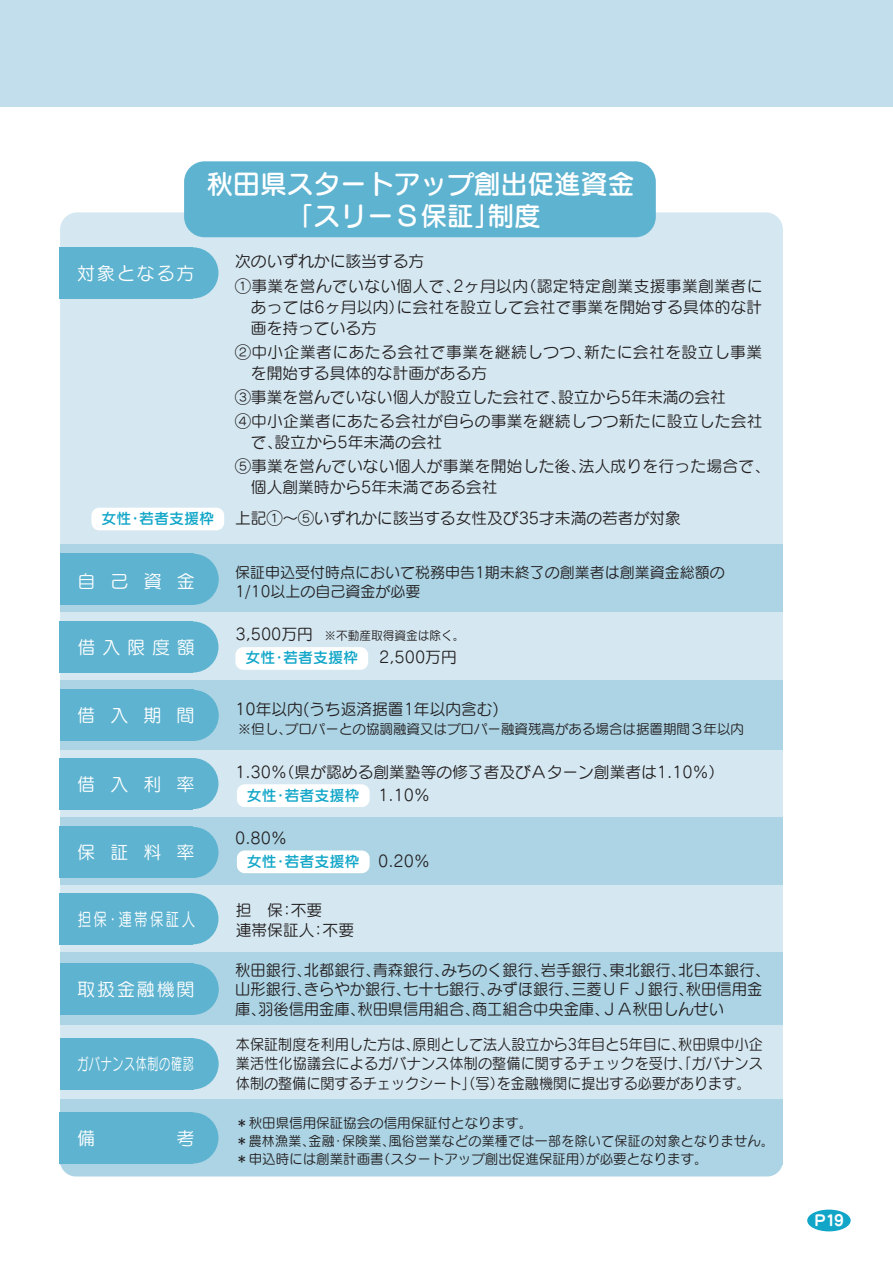
<style>
.page{position:relative;width:893px;height:1263px;background:#fff}
.page>*{position:absolute;margin:0;border:0;box-sizing:border-box;transform-origin:0 0}
.t1{font:26.7px/31.5px "Seurat Pro DB";color:#fff;text-align:center}
.t2{font:18px "Seurat Pro M";letter-spacing:.38em;color:#fff}
.t3{font:18px "Seurat Pro M";letter-spacing:.38em;color:#fff;scale:.75 1}
.t4{font:16.5px "Seurat Pro M";letter-spacing:.06em;color:#fff;scale:.67 1}
.t5{font:15.75px/19.5px "Seurat Pro M";color:#231f20}
.t6{font:15.75px/21px "Seurat Pro M";letter-spacing:.03em;color:#231f20}
.t7{font:15.75px/25.5px "Seurat Pro M";letter-spacing:.025em;color:#231f20}
.t8{font:15px/19.5px "Seurat Pro M";color:#231f20;text-align:justify;scale:.94 1}
.t9{font:15px/19.5px "Seurat Pro M";color:#231f20}
.t10{font:15px "Seurat Pro DB";color:#11a6c8}
.t11{font:15px "Seurat Pro B";color:#fff}
.t12{font:13.5px/18px "Seurat Pro M";color:#231f20}
.t13{font:12px "Seurat Pro M";color:#231f20}
.s1{font-size:15.75px}
</style>
<div class="page">
<div style="left:0;top:0;width:893px;height:106px;background:#c2deec"></div>
<div style="left:60px;top:212px;width:723px;height:962px;background:#d5e8f1;border-radius:17px"></div>
<div style="left:60px;top:681px;width:723px;height:69px;background:#acd4e5"></div>
<div style="left:60px;top:545px;width:723px;height:67px;background:#acd4e5"></div>
<div style="left:60px;top:818px;width:723px;height:67px;background:#acd4e5"></div>
<div style="left:60px;top:952px;width:723px;height:73px;background:#acd4e5"></div>
<div style="left:60px;top:1099px;width:723px;height:77px;background:#acd4e5;border-radius:16px"></div>
<div style="left:60px;top:247px;width:133px;height:51px;background:#5db3d0"></div>
<div style="left:167px;top:247px;width:51px;height:51px;background:#5db3d0;border-radius:50%"></div>
<div style="left:60px;top:690px;width:133px;height:51px;background:#5db3d0"></div>
<div style="left:168px;top:690px;width:51px;height:51px;background:#5db3d0;border-radius:50%"></div>
<div style="left:60px;top:758px;width:133px;height:51px;background:#5db3d0"></div>
<div style="left:167px;top:758px;width:51px;height:51px;background:#5db3d0;border-radius:50%"></div>
<div style="left:60px;top:554px;width:133px;height:51px;background:#5db3d0"></div>
<div style="left:168px;top:554px;width:51px;height:51px;background:#5db3d0;border-radius:50%"></div>
<div style="left:60px;top:621px;width:133px;height:51px;background:#5db3d0"></div>
<div style="left:167px;top:621px;width:51px;height:51px;background:#5db3d0;border-radius:50%"></div>
<div style="left:60px;top:827px;width:133px;height:51px;background:#5db3d0"></div>
<div style="left:167px;top:827px;width:51px;height:51px;background:#5db3d0;border-radius:50%"></div>
<div style="left:60px;top:893px;width:133px;height:51px;background:#5db3d0"></div>
<div style="left:167px;top:893px;width:51px;height:51px;background:#5db3d0;border-radius:50%"></div>
<div style="left:60px;top:964px;width:133px;height:51px;background:#5db3d0"></div>
<div style="left:168px;top:964px;width:51px;height:51px;background:#5db3d0;border-radius:50%"></div>
<div style="left:60px;top:1038px;width:133px;height:51px;background:#5db3d0"></div>
<div style="left:168px;top:1038px;width:51px;height:51px;background:#5db3d0;border-radius:50%"></div>
<div style="left:60px;top:1112px;width:133px;height:51px;background:#5db3d0"></div>
<div style="left:167px;top:1112px;width:51px;height:51px;background:#5db3d0;border-radius:50%"></div>
<div style="left:184px;top:161px;width:472px;height:76px;background:#5db3d0;border-radius:20px"></div>
<div style="left:235px;top:647px;width:133px;height:23px;background:#fff;border-radius:8px"></div>
<div style="left:91px;top:508px;width:133px;height:22px;background:#fff;border-radius:8px"></div>
<div style="left:237px;top:850px;width:133px;height:23px;background:#fff;border-radius:8px"></div>
<div style="left:237px;top:784px;width:133px;height:23px;background:#fff;border-radius:8px"></div>
<div style="left:807px;top:1209px;width:44px;height:22px;background:#11a6c8;border-radius:50%"></div>
<p class="t2" style="left:77px;top:261px;width:119px">対象となる方</p>
<h1 class="t1" style="left:207px;top:167px;width:429px">秋田県スタートアップ創出促進資金「スリーＳ保証」制度</h1>
<p class="t7" style="left:235px;top:248px;width:529px">次のいずれかに該当する方<br>①事業を営んでいない個人で、2ヶ月以内（認定特定創業支援事業創業者に</p>
<p class="t5" style="left:251px;top:296px;width:513px;line-height:21px">あっては6ヶ月以内）に会社を設立して会社で事業を開始する具体的な計画を持っている方</p>
<p class="t6" style="left:251px;top:341px;width:513px;text-indent:-16px">②中小企業者にあたる会社で事業を継続しつつ、新たに会社を設立し事業を開始する具体的な計画がある方</p>
<p class="t5" style="left:235px;top:385px;width:529px;line-height:24px">③事業を営んでいない個人が設立した会社で、設立から5年未満の会社<br>④中小企業者にあたる会社が自らの事業を継続しつつ新たに設立した会社</p>
<p class="t5" style="left:235px;top:430px;width:536px;line-height:24px;text-indent:16px">で、設立から5年未満の会社<br>⑤事業を営んでいない個人が事業を開始した後、法人成りを行った場合で、</p>
<p class="t5" style="left:251px;top:477px;width:248px">個人創業時から5年未満である会社</p>
<p class="t10" style="left:102px;top:508px;width:114px">女性・若者支援枠</p>
<p class="t2" style="left:78px;top:570px;width:119px">自己資金</p>
<p class="t2" style="left:78px;top:635px;width:119px">借入限度額</p>
<p class="t2" style="left:77px;top:703px;width:119px">借入期間</p>
<p class="t2" style="left:77px;top:773px;width:119px">借入利率</p>
<p class="t2" style="left:77px;top:840px;width:119px">保証料率</p>
<p class="t3" style="left:78px;top:908px;width:158px">担保・連帯保証人</p>
<p class="t2" style="left:77px;top:977px;width:119px">取扱金融機関</p>
<p class="t4" style="left:77px;top:1053px;width:175px">ガバナンス体制の確認</p>
<p class="t2" style="left:77px;top:1126px;width:19px">備</p>
<p class="t2" style="left:177px;top:1126px;width:19px">考</p>
<p class="t5" style="left:235px;top:508px;width:463px">上記①～⑤いずれかに該当する女性及び35才未満の若者が対象　</p>
<p class="t9" style="left:235px;top:562px;width:491px">保証申込受付時点において税務申告1期未終了の創業者は創業資金総額の<br>1/10以上の自己資金が必要</p>
<p class="t13" style="left:235px;top:628px;width:230px"><span class="s1">3,500万円</span> ※不動産取得資金は除く。</p>
<p class="t10" style="left:246px;top:648px;width:114px">女性・若者支援枠</p>
<p class="t5" style="left:379px;top:647px;width:79px">2,500万円</p>
<p class="t5" style="left:235px;top:699px;width:265px">10年以内(うち返済据置1年以内含む)</p>
<p class="t12" style="left:238px;top:719px;width:508px">※但し、プロパーとの協調融資又はプロパー融資残高がある場合は据置期間３年以内</p>
<p class="t5" style="left:235px;top:762px;width:491px">1.30％（県が認める創業塾等の修了者及びＡターン創業者は1.10％）</p>
<p class="t10" style="left:247px;top:785px;width:114px">女性・若者支援枠</p>
<p class="t5" style="left:235px;top:827px;width:53px">0.80％</p>
<p class="t10" style="left:247px;top:851px;width:114px">女性・若者支援枠</p>
<p class="t5" style="left:378px;top:784px;width:53px">1.10％</p>
<p class="t5" style="left:378px;top:850px;width:53px">0.20%</p>
<p class="t5" style="left:236px;top:900px;width:120px">担　保：不要<br>連帯保証人：不要</p>
<p class="t5" style="left:235px;top:960px;width:536px">秋田銀行、北都銀行、青森銀行、みちのく銀行、岩手銀行、東北銀行、北日本銀行、山形銀行、きらやか銀行、七十七銀行、みずほ銀行、三菱ＵＦＪ銀行、秋田信用金庫、羽後信用金庫、秋田県信用組合、商工組合中央金庫、ＪＡ秋田しんせい</p>
<p class="t8" style="left:236px;top:1034px;width:562px">本保証制度を利用した方は、原則として法人設立から3年目と5年目に、秋田県中小企業活性化協議会によるガバナンス体制の整備に関するチェックを受け、「ガバナンス体制の整備に関するチェックシート」（写）を金融機関に提出する必要があります。</p>
<p class="t12" style="left:235px;top:1113px;width:540px">＊秋田県信用保証協会の信用保証付となります。<br>＊農林漁業、金融・保険業、風俗営業などの業種では一部を除いて保証の対象となりません。＊申込時には創業計画書（スタートアップ創出促進保証用）が必要となります。</p>
<p class="t11" style="left:815px;top:1210px;width:31px">P19</p>
</div>
